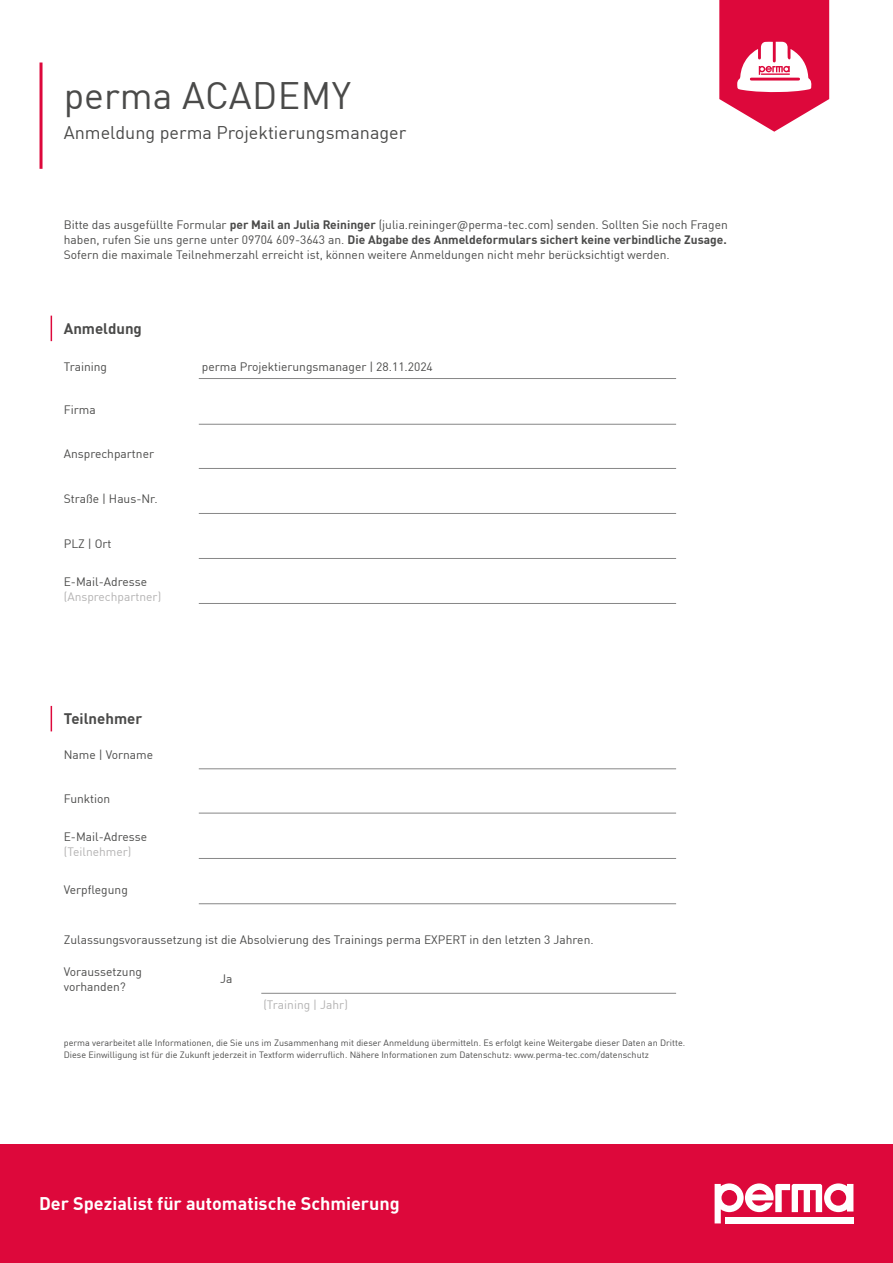
<style>
.page{position:relative;width:893px;height:1263px;background:#fff}
.page>*{position:absolute;margin:0;border:0;box-sizing:border-box;transform-origin:0 0}
.t1{font:37.5px "DIN Pro";color:#4a4a49}
.t2{font:700 18px "DIN Pro";color:#fff}
.t3{font:18px "DIN Pro";color:#4a4a49}
.t4{font:700 15px "DIN Pro";color:#4a4a49}
.t5{font:12px/15px "DIN Pro";color:#4a4a49}
.t6{font:12px "DIN Pro";color:#b3b2b2}
.t7{font:9px/12px "DIN Pro";color:#4a4a49}
.s1{font-weight:700}
</style>
<div class="page">
<div style="left:0;top:1144px;width:893px;height:119px;background:#dd083b"></div>
<svg style="left:715px;top:1183px;width:138px;height:40px"></svg>
<svg style="left:719px;top:0;width:110px;height:132px"></svg>
<svg style="left:51px;top:316px;width:1px;height:25px"></svg>
<svg style="left:51px;top:706px;width:1px;height:25px"></svg>
<hr style="left:40px;top:63px;width:3px;height:106px;background:#dd083b">
<hr style="left:199px;top:424px;width:477px;height:1px;background:#878787">
<hr style="left:199px;top:468px;width:477px;height:1px;background:#878787">
<hr style="left:199px;top:513px;width:477px;height:1px;background:#878787">
<hr style="left:199px;top:558px;width:477px;height:1px;background:#878787">
<hr style="left:199px;top:603px;width:477px;height:1px;background:#878787">
<hr style="left:199px;top:768px;width:477px;height:1px;background:#878787">
<hr style="left:199px;top:813px;width:477px;height:1px;background:#878787">
<hr style="left:199px;top:858px;width:477px;height:1px;background:#878787">
<hr style="left:199px;top:903px;width:477px;height:1px;background:#878787">
<hr style="left:261px;top:993px;width:415px;height:1px;background:#878787">
<hr style="left:199px;top:378px;width:477px;height:1px;background:#878787">
<h1 class="t1" style="left:64px;top:67px;width:289px">perma ACADEMY</h1>
<h2 class="t3" style="left:64px;top:119px;width:344px">Anmeldung perma Projektierungsmanager</h2>
<p class="t5" style="left:64px;top:216px;width:666px;text-align:justify">Bitte das ausgefüllte Formular <span class="s1">per Mail an Julia Reininger</span> (julia.reininger@perma-tec.com) senden. Sollten Sie noch Fragen haben, rufen Sie uns gerne unter 09704 609-3643 an. <span class="s1">Die Abgabe des Anmeldeformulars sichert keine verbindliche Zusage.<br></span>Sofern die maximale Teilnehmerzahl erreicht ist, können weitere Anmeldungen nicht mehr berücksichtigt werden.</p>
<p class="t4" style="left:64px;top:317px;width:80px">Anmeldung</p>
<p class="t5" style="left:64px;top:358px;width:45px">Training</p>
<p class="t5" style="left:202px;top:358px;width:232px">perma Projektierungsmanager | 28.11.2024</p>
<p class="t5" style="left:64px;top:402px;width:33px">Firma</p>
<p class="t5" style="left:64px;top:446px;width:92px">Ansprechpartner</p>
<p class="t5" style="left:64px;top:491px;width:95px">Straße | Haus-Nr.</p>
<p class="t5" style="left:64px;top:536px;width:49px">PLZ | Ort</p>
<p class="t5" style="left:64px;top:573px;width:85px">E-Mail-Adresse</p>
<p class="t6" style="left:64px;top:587px;width:99px">(Ansprechpartner)</p>
<p class="t4" style="left:64px;top:707px;width:80px">Teilnehmer</p>
<p class="t5" style="left:64px;top:746px;width:91px">Name | Vorname</p>
<p class="t5" style="left:64px;top:790px;width:48px">Funktion</p>
<p class="t5" style="left:64px;top:828px;width:85px">E-Mail-Adresse</p>
<p class="t6" style="left:64px;top:842px;width:69px">(Teilnehmer)</p>
<p class="t5" style="left:64px;top:881px;width:66px">Verpflegung</p>
<p class="t5" style="left:64px;top:931px;width:531px">Zulassungsvoraussetzung ist die Absolvierung des Trainings perma EXPERT in den letzten 3 Jahren.</p>
<p class="t5" style="left:64px;top:963px;width:80px">Voraussetzung vorhanden?</p>
<p class="t6" style="left:263px;top:996px;width:86px">(Training | Jahr)</p>
<p class="t5" style="left:220px;top:971px;width:14px">Ja</p>
<p class="t7" style="left:64px;top:1036px;width:623px">perma verarbeitet alle Informationen, die Sie uns im Zusammenhang mit dieser Anmeldung übermitteln. Es erfolgt keine Weitergabe dieser Daten an Dritte.<br>Diese Einwilligung ist für die Zukunft jederzeit in Textform widerruflich. Nähere Informationen zum Datenschutz: www.perma-tec.com/datenschutz</p>
<h2 class="t2" style="left:39px;top:1190px;width:362px">Der Spezialist für automatische Schmierung</h2>
</div>
